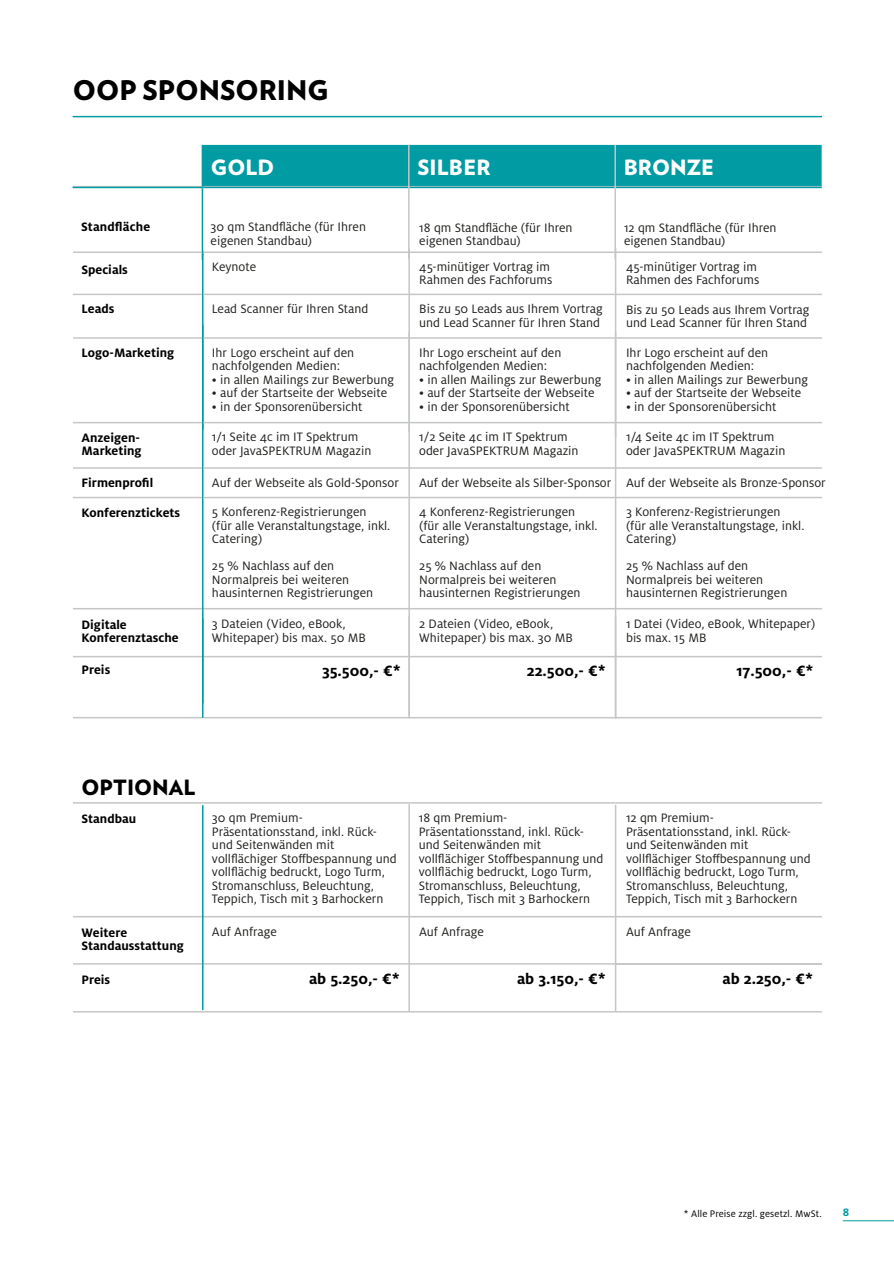
<style>
.page{position:relative;width:894px;height:1264px;background:#fff}
.page>*{position:absolute;margin:0;border:0;box-sizing:border-box;transform-origin:0 0}
.t1{font:900 27px "Verlag";color:#000}
.t2{font:900 21px "Verlag";letter-spacing:.005em;color:#fff}
.t3{font:900 21px "Verlag";color:#000}
.t4{font:700 16.5px "Milo Pro";color:#000}
.t5{font:13.5px/13.5px "Milo Pro";color:#20201e}
.t6{font:700 13.5px/13.5px "Milo Pro";color:#000}
.t7{font:700 12px "Milo Pro";color:#009ba3}
.t8{font:10.5px "Milo Pro";letter-spacing:.015em;color:#000}
</style>
<div class="page">
<div style="left:203px;top:145px;width:618px;height:41px;background:#009ba3"></div>
<hr style="left:73px;top:655px;width:542px;height:2px;background:#c5c6c6">
<hr style="left:615px;top:655px;width:206px;height:2px;background:#c5c6c6">
<hr style="left:73px;top:608px;width:542px;height:1px;background:#c5c6c6">
<hr style="left:615px;top:608px;width:206px;height:1px;background:#c5c6c6">
<hr style="left:73px;top:717px;width:129px;height:1px;background:#c5c6c6">
<hr style="left:203px;top:717px;width:412px;height:1px;background:#c5c6c6">
<hr style="left:615px;top:717px;width:206px;height:1px;background:#c5c6c6">
<hr style="left:73px;top:186px;width:128px;height:1px;background:#c5c6c6">
<hr style="left:203px;top:186px;width:412px;height:1px;background:#c5c6c6">
<hr style="left:615px;top:186px;width:206px;height:1px;background:#c5c6c6">
<hr style="left:201px;top:145px;width:2px;height:42px;background:#009ba3">
<hr style="left:201px;top:188px;width:2px;height:72px;background:#009ba3">
<hr style="left:202px;top:618px;width:1px;height:100px;background:#009ba3">
<hr style="left:73px;top:187px;width:335px;height:1px;background:#009ba3">
<hr style="left:409px;top:187px;width:205px;height:1px;background:#009ba3">
<hr style="left:615px;top:187px;width:206px;height:1px;background:#009ba3">
<hr style="left:408px;top:187px;width:1px;height:72px;background:#c5c6c6">
<hr style="left:408px;top:616px;width:2px;height:102px;background:#c5c6c6">
<hr style="left:614px;top:187px;width:1px;height:72px;background:#c5c6c6">
<hr style="left:408px;top:145px;width:1px;height:42px;background:#c5c6c6">
<hr style="left:614px;top:145px;width:1px;height:42px;background:#c5c6c6">
<hr style="left:73px;top:116px;width:748px;height:1px;background:#009ba3">
<hr style="left:202px;top:251px;width:1px;height:178px;background:#009ba3">
<hr style="left:408px;top:249px;width:2px;height:183px;background:#c5c6c6">
<hr style="left:614px;top:248px;width:2px;height:189px;background:#c5c6c6">
<hr style="left:202px;top:325px;width:1px;height:378px;background:#009ba3">
<hr style="left:408px;top:332px;width:2px;height:383px;background:#c5c6c6">
<hr style="left:614px;top:332px;width:2px;height:386px;background:#c5c6c6">
<hr style="left:73px;top:337px;width:129px;height:2px;background:#c5c6c6">
<hr style="left:203px;top:337px;width:412px;height:2px;background:#c5c6c6">
<hr style="left:615px;top:337px;width:206px;height:2px;background:#c5c6c6">
<hr style="left:73px;top:293px;width:129px;height:2px;background:#c5c6c6">
<hr style="left:203px;top:293px;width:412px;height:2px;background:#c5c6c6">
<hr style="left:615px;top:293px;width:206px;height:2px;background:#c5c6c6">
<hr style="left:73px;top:251px;width:129px;height:2px;background:#c5c6c6">
<hr style="left:203px;top:251px;width:412px;height:2px;background:#c5c6c6">
<hr style="left:615px;top:251px;width:206px;height:2px;background:#c5c6c6">
<hr style="left:73px;top:422px;width:129px;height:1px;background:#c5c6c6">
<hr style="left:203px;top:422px;width:412px;height:1px;background:#c5c6c6">
<hr style="left:615px;top:422px;width:206px;height:1px;background:#c5c6c6">
<hr style="left:73px;top:467px;width:129px;height:1px;background:#c5c6c6">
<hr style="left:203px;top:467px;width:412px;height:1px;background:#c5c6c6">
<hr style="left:615px;top:467px;width:206px;height:1px;background:#c5c6c6">
<hr style="left:73px;top:497px;width:129px;height:1px;background:#c5c6c6">
<hr style="left:203px;top:497px;width:412px;height:1px;background:#c5c6c6">
<hr style="left:615px;top:497px;width:206px;height:1px;background:#c5c6c6">
<hr style="left:73px;top:915px;width:542px;height:2px;background:#c5c6c6">
<hr style="left:615px;top:915px;width:206px;height:2px;background:#c5c6c6">
<hr style="left:73px;top:1010px;width:542px;height:2px;background:#c5c6c6">
<hr style="left:615px;top:1010px;width:206px;height:2px;background:#c5c6c6">
<hr style="left:73px;top:963px;width:542px;height:1px;background:#c5c6c6">
<hr style="left:615px;top:963px;width:206px;height:1px;background:#c5c6c6">
<hr style="left:73px;top:802px;width:542px;height:1px;background:#c5c6c6">
<hr style="left:615px;top:802px;width:206px;height:1px;background:#c5c6c6">
<hr style="left:202px;top:805px;width:1px;height:205px;background:#009ba3">
<hr style="left:408px;top:804px;width:2px;height:207px;background:#c5c6c6">
<hr style="left:614px;top:804px;width:2px;height:207px;background:#c5c6c6">
<hr style="left:842px;top:1220px;width:51px;height:1px;background:#009ba3">
<h1 class="t1" style="left:73px;top:79px;width:257px">OOP SPONSORING</h1>
<h2 class="t2" style="left:211px;top:158px;width:65px">GOLD</h2>
<h2 class="t2" style="left:417px;top:158px;width:75px">SILBER</h2>
<h2 class="t2" style="left:623px;top:158px;width:92px">BRONZE</h2>
<p class="t6" style="left:81px;top:220px;width:71px">Standfläche</p>
<p class="t5" style="left:210px;top:220px;width:157px">30 qm Standfläche (für Ihren eigenen Standbau)</p>
<p class="t5" style="left:419px;top:221px;width:155px">18 qm Standfläche (für Ihren eigenen Standbau)</p>
<p class="t5" style="left:623px;top:221px;width:154px">12 qm Standfläche (für Ihren eigenen Standbau)</p>
<p class="t6" style="left:81px;top:263px;width:48px">Specials</p>
<p class="t5" style="left:419px;top:260px;width:135px">45-minütiger Vortrag im<br>Rahmen des Fachforums</p>
<p class="t5" style="left:625px;top:260px;width:135px">45-minütiger Vortrag im<br>Rahmen des Fachforums</p>
<p class="t5" style="left:212px;top:260px;width:46px">Keynote</p>
<p class="t6" style="left:81px;top:302px;width:34px">Leads</p>
<p class="t5" style="left:211px;top:302px;width:158px">Lead Scanner für Ihren Stand</p>
<p class="t5" style="left:625px;top:303px;width:185px">Bis zu 50 Leads aus Ihrem Vortrag und Lead Scanner für Ihren Stand</p>
<p class="t5" style="left:419px;top:303px;width:185px">Bis zu 50 Leads aus Ihrem Vortrag und Lead Scanner für Ihren Stand</p>
<p class="t6" style="left:81px;top:346px;width:94px">Logo-Marketing</p>
<p class="t5" style="left:212px;top:346px;width:144px">Ihr Logo erscheint auf den nachfolgenden Medien:</p>
<p class="t5" style="left:212px;top:373px;width:184px">• in allen Mailings zur Bewerbung</p>
<p class="t5" style="left:212px;top:386px;width:177px">• auf der Startseite der Webseite</p>
<p class="t5" style="left:212px;top:400px;width:152px">• in der Sponsorenübersicht</p>
<p class="t5" style="left:419px;top:346px;width:144px">Ihr Logo erscheint auf den nachfolgenden Medien:</p>
<p class="t5" style="left:419px;top:373px;width:184px">• in allen Mailings zur Bewerbung</p>
<p class="t5" style="left:419px;top:386px;width:177px">• auf der Startseite der Webseite</p>
<p class="t5" style="left:419px;top:400px;width:152px">• in der Sponsorenübersicht</p>
<p class="t5" style="left:625px;top:346px;width:144px">Ihr Logo erscheint auf den nachfolgenden Medien:</p>
<p class="t5" style="left:625px;top:373px;width:184px">• in allen Mailings zur Bewerbung</p>
<p class="t5" style="left:625px;top:386px;width:177px">• auf der Startseite der Webseite</p>
<p class="t5" style="left:625px;top:400px;width:152px">• in der Sponsorenübersicht</p>
<p class="t6" style="left:81px;top:431px;width:62px">Anzeigen-<br>Marketing</p>
<p class="t5" style="left:212px;top:430px;width:161px">1/1 Seite 4c im IT Spektrum oder JavaSPEKTRUM Magazin</p>
<p class="t5" style="left:419px;top:430px;width:161px">1/2 Seite 4c im IT Spektrum oder JavaSPEKTRUM Magazin</p>
<p class="t5" style="left:625px;top:430px;width:161px">1/4 Seite 4c im IT Spektrum oder JavaSPEKTRUM Magazin</p>
<p class="t6" style="left:81px;top:476px;width:73px">Firmenprofil</p>
<p class="t5" style="left:212px;top:476px;width:188px">Auf der Webseite als Gold-Sponsor</p>
<p class="t5" style="left:419px;top:476px;width:408px">Auf der Webseite als Silber-Sponsor Auf der Webseite als Bronze-Sponsor</p>
<p class="t6" style="left:81px;top:506px;width:100px">Konferenztickets</p>
<p class="t5" style="left:212px;top:505px;width:180px">5 Konferenz-Registrierungen<br>(für alle Veranstaltungstage, inkl.<br>Catering)</p>
<p class="t5" style="left:212px;top:559px;width:163px">25 % Nachlass auf den<br>Normalpreis bei weiteren hausinternen Registrierungen</p>
<p class="t5" style="left:419px;top:505px;width:180px">4 Konferenz-Registrierungen (für alle Veranstaltungstage, inkl.<br>Catering)</p>
<p class="t5" style="left:419px;top:559px;width:163px">25 % Nachlass auf den<br>Normalpreis bei weiteren hausinternen Registrierungen</p>
<p class="t5" style="left:625px;top:505px;width:180px">3 Konferenz-Registrierungen<br>(für alle Veranstaltungstage, inkl.<br>Catering)</p>
<p class="t5" style="left:625px;top:559px;width:163px">25 % Nachlass auf den<br>Normalpreis bei weiteren hausinternen Registrierungen</p>
<p class="t6" style="left:81px;top:618px;width:99px">Digitale<br>Konferenztasche</p>
<p class="t5" style="left:212px;top:617px;width:155px">3 Dateien (Video, eBook,<br>Whitepaper) bis max. 50 MB</p>
<p class="t5" style="left:419px;top:617px;width:155px">2 Dateien (Video, eBook,<br>Whitepaper) bis max. 30 MB</p>
<p class="t5" style="left:625px;top:617px;width:191px">1 Datei (Video, eBook, Whitepaper) bis max. 15 MB</p>
<p class="t6" style="left:81px;top:663px;width:30px">Preis</p>
<p class="t4" style="left:322px;top:662px;width:80px">35.500,- €*</p>
<p class="t4" style="left:526px;top:662px;width:80px">22.500,- €*</p>
<p class="t4" style="left:736px;top:662px;width:79px">17.500,- €*</p>
<h2 class="t3" style="left:81px;top:778px;width:115px">OPTIONAL</h2>
<p class="t6" style="left:81px;top:812px;width:56px">Standbau</p>
<p class="t5" style="left:212px;top:811px;width:186px">30 qm Premium-<br>Präsentationsstand, inkl. Rück&shy;und Seitenwänden mit vollflächiger Stoffbespannung und vollflächig bedruckt, Logo Turm,<br>Stromanschluss, Beleuchtung,<br>Teppich, Tisch mit 3 Barhockern</p>
<p class="t5" style="left:418px;top:811px;width:186px">18 qm Premium-<br>Präsentationsstand, inkl. Rück&shy;und Seitenwänden mit vollflächiger Stoffbespannung und vollflächig bedruckt, Logo Turm,<br>Stromanschluss, Beleuchtung,<br>Teppich, Tisch mit 3 Barhockern</p>
<p class="t5" style="left:625px;top:811px;width:186px">12 qm Premium-<br>Präsentationsstand, inkl. Rück&shy;und Seitenwänden mit vollflächiger Stoffbespannung und vollflächig bedruckt, Logo Turm,<br>Stromanschluss, Beleuchtung,<br>Teppich, Tisch mit 3 Barhockern</p>
<p class="t6" style="left:81px;top:925px;width:104px">Weitere<br>Standausstattung</p>
<p class="t5" style="left:212px;top:925px;width:66px">Auf Anfrage</p>
<p class="t5" style="left:419px;top:925px;width:66px">Auf Anfrage</p>
<p class="t5" style="left:625px;top:925px;width:66px">Auf Anfrage</p>
<p class="t6" style="left:81px;top:973px;width:30px">Preis</p>
<p class="t4" style="left:309px;top:970px;width:92px">ab 5.250,- €*</p>
<p class="t4" style="left:517px;top:970px;width:90px">ab 3.150,- €*</p>
<p class="t4" style="left:722px;top:970px;width:92px">ab 2.250,- €*</p>
<p class="t8" style="left:683px;top:1208px;width:139px">* Alle Preise zzgl. gesetzl. MwSt.</p>
<p class="t7" style="left:842px;top:1206px;width:8px">8</p>
</div>
